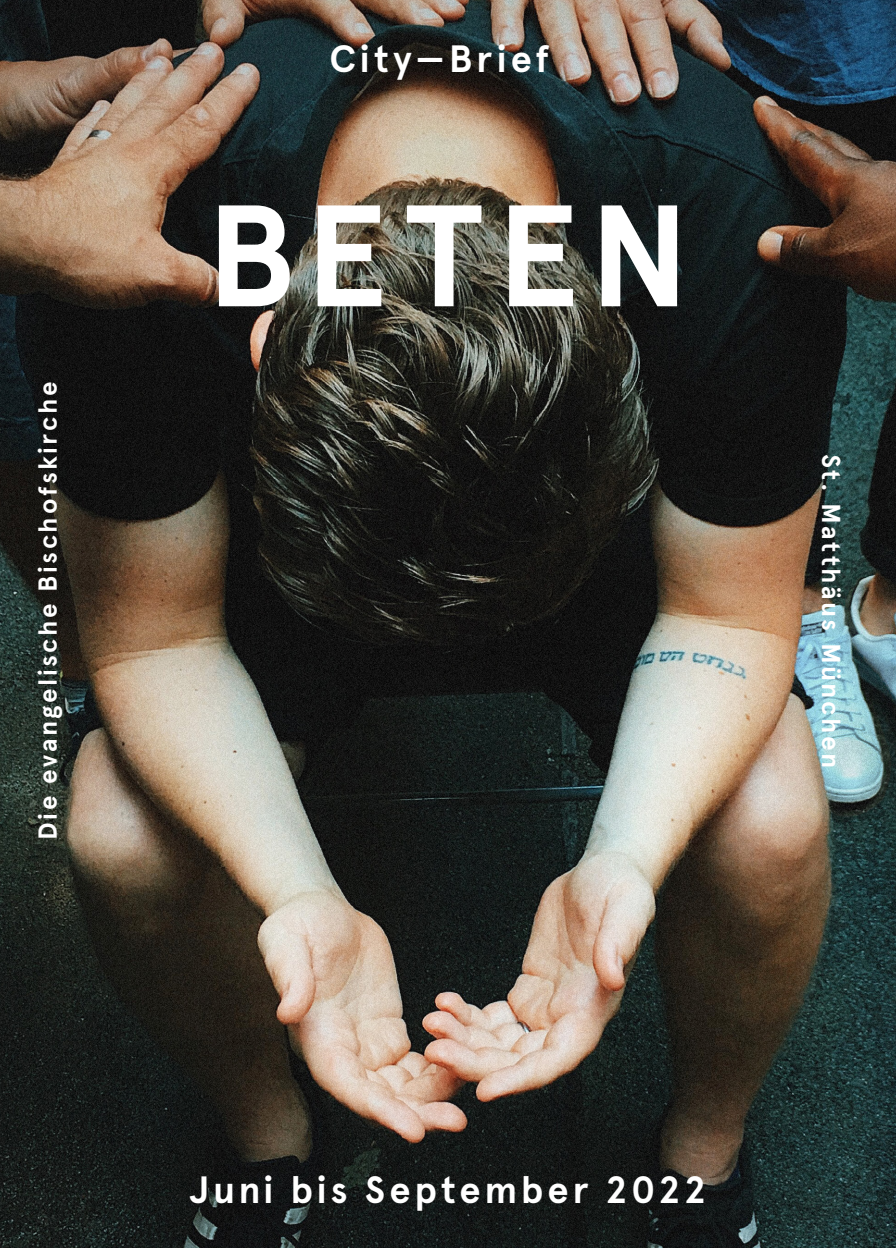
<style>
.page{position:relative;width:896px;height:1248px;background:#fff}
.page>*{position:absolute;margin:0;border:0;box-sizing:border-box;transform-origin:0 0}
.t1{font:700 144px "Apercu";letter-spacing:.08em;color:#fff}
.t2{font:700 38px "Apercu";letter-spacing:.1em;color:#fff}
.t3{font:700 26px "Apercu";letter-spacing:.095em;color:#fff}
</style>
<div class="page">
<img style="left:0;top:0;width:896px;height:1247px">
<p class="t3" style="left:32px;top:839px;width:459px;rotate:-90deg">Die evangelische Bischofskirche</p>
<h2 class="t2" style="left:329px;top:36px;width:222px">City—Brief</h2>
<h1 class="t1" style="left:206px;top:169px;width:485px">BETEN</h1>
<p class="t3" style="left:847px;top:453px;width:316px;rotate:90deg">St. Matthäus München</p>
<h2 class="t2" style="left:190px;top:1166px;width:517px">Juni bis September 2022</h2>
</div>
